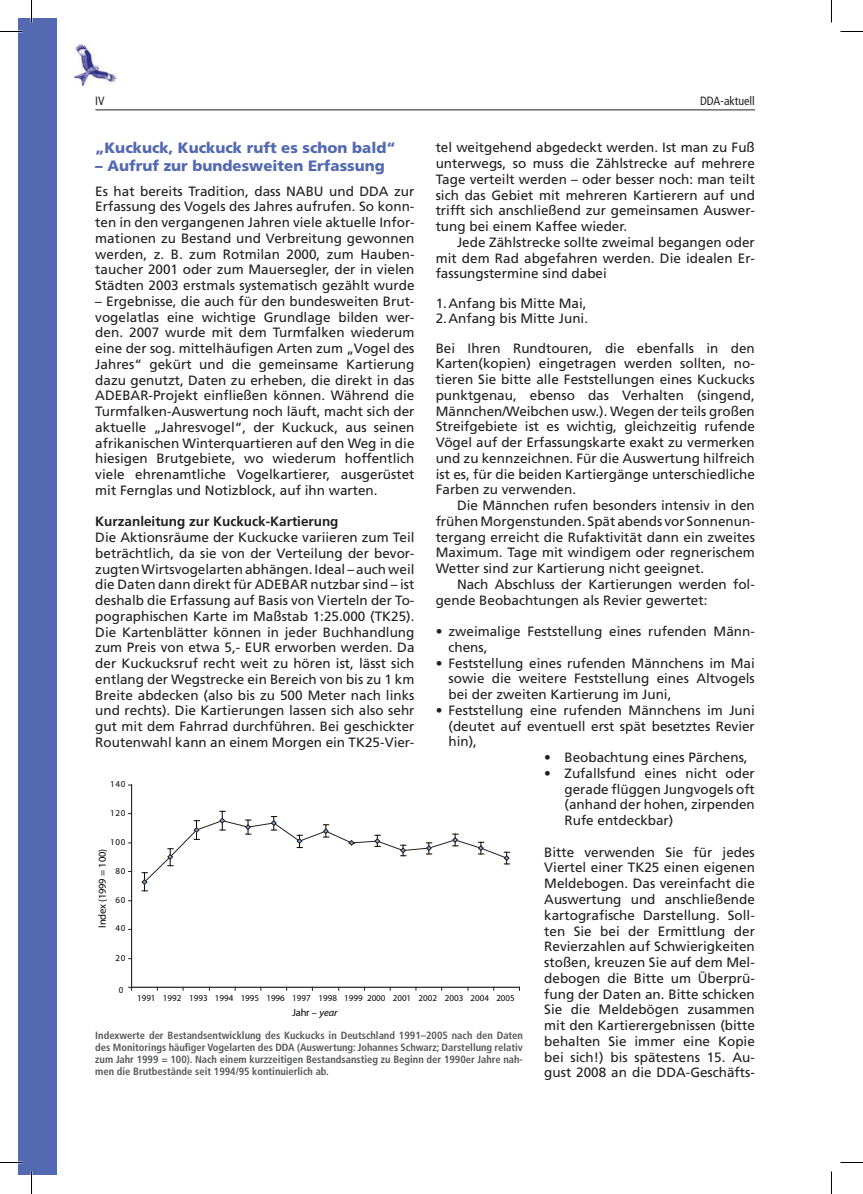
<style>
.page{position:relative;width:863px;height:1194px;background:#fff}
.page>*{position:absolute;margin:0;border:0;box-sizing:border-box;transform-origin:0 0}
.t1{font:900 15px "Frutiger LT Std";color:#5369b1}
.t2{font:13.5px/15.8px "Frutiger LT Std";color:#231f20;text-align:justify}
.t3{font:700 13.5px "Frutiger LT Std";color:#231f20}
.t4{font:condensed 12px "Frutiger LT Std";color:#231f20}
.t5{font:700 condensed 10.5px/12px "Frutiger LT Std";color:#57585a;text-align:justify}
.t6{font:10.5px "Myriad Pro";letter-spacing:-.025em;color:#050504}
.t7{font:9px "Myriad Pro";color:#050504}
.s1{font-style:italic}
</style>
<div class="page">
<hr style="left:95px;top:110px;width:659px;height:1px;background:#231f20">
<div style="left:19px;top:19px;width:38px;height:1156px;background:#5369b1"></div>
<img style="left:74px;top:44px;width:43px;height:41px">
<svg style="left:131px;top:784px;width:389px;height:203px"></svg>
<hr style="left:131px;top:785px;width:1px;height:202px;background:#231f20">
<hr style="left:131px;top:987px;width:388px;height:1px;background:#231f20">
<svg style="left:141px;top:811px;width:369px;height:80px"></svg>
<svg style="left:0;top:31px;width:22px;height:1px"></svg>
<svg style="left:840px;top:31px;width:22px;height:1px"></svg>
<svg style="left:0;top:1162px;width:22px;height:1px"></svg>
<svg style="left:840px;top:1162px;width:22px;height:1px"></svg>
<svg style="left:31px;top:0;width:1px;height:22px"></svg>
<svg style="left:31px;top:1172px;width:1px;height:22px"></svg>
<svg style="left:831px;top:0;width:1px;height:22px"></svg>
<svg style="left:831px;top:1172px;width:1px;height:22px"></svg>
<p class="t4" style="left:95px;top:94px;width:11px">IV</p>
<p class="t4" style="left:699px;top:94px;width:56px">DDA-aktuell</p>
<p class="t1" style="left:95px;top:139px;width:302px">„Kuckuck, Kuckuck ruft es schon bald“</p>
<p class="t1" style="left:95px;top:157px;width:291px">– Aufruf zur bundesweiten Erfassung</p>
<p class="t2" style="left:95px;top:183px;width:320px">Es hat bereits Tradition, dass NABU und DDA zur Erfassung des Vogels des Jahres aufrufen. So konn&shy;ten in den vergangenen Jahren viele aktuelle Infor&shy;mationen zu Bestand und Verbreitung gewonnen werden, z. B. zum Rotmilan 2000, zum Hauben&shy;taucher 2001 oder zum Mauersegler, der in vielen Städten 2003 erstmals systematisch gezählt wurde</p>
<p class="t2" style="left:95px;top:293px;width:320px">– Ergebnisse, die auch für den bundesweiten Brut&shy;vogelatlas eine wichtige Grundlage bilden wer&shy;den. 2007 wurde mit dem Turmfalken wiederum eine der sog. mittelhäufigen Arten zum „Vogel des Jahres“ gekürt und die gemeinsame Kartierung dazu genutzt, Daten zu erheben, die direkt in das ADEBAR-Projekt einfließen können. Während die Turmfalken-Auswertung noch läuft, macht sich der aktuelle „Jahresvogel“, der Kuckuck, aus seinen afrikanischen Winterquartieren auf den Weg in die hiesigen Brutgebiete, wo wiederum hoffentlich viele ehrenamtliche Vogelkartierer, ausgerüstet mit Fernglas und Notizblock, auf ihn warten.</p>
<p class="t3" style="left:95px;top:514px;width:245px">Kurzanleitung zur Kuckuck-Kartierung</p>
<p class="t2" style="left:95px;top:530px;width:320px">Die Aktionsräume der Kuckucke variieren zum Teil beträchtlich, da sie von der Verteilung der bevor&shy;zugten Wirtsvogelarten abhängen. Ideal – auch weil die Daten dann direkt für ADEBAR nutzbar sind – ist deshalb die Erfassung auf Basis von Vierteln der To&shy;pographischen Karte im Maßstab 1:25.000 (TK25).<br>Die Kartenblätter können in jeder Buchhandlung zum Preis von etwa 5,- EUR erworben werden. Da der Kuckucksruf recht weit zu hören ist, lässt sich entlang der Wegstrecke ein Bereich von bis zu 1 km Breite abdecken (also bis zu 500 Meter nach links und rechts). Die Kartierungen lassen sich also sehr gut mit dem Fahrrad durchführen. Bei geschickter Routenwahl kann an einem Morgen ein TK25-Vier-</p>
<p class="t2" style="left:435px;top:140px;width:320px">tel weitgehend abgedeckt werden. Ist man zu Fuß unterwegs, so muss die Zählstrecke auf mehrere Tage verteilt werden – oder besser noch: man teilt sich das Gebiet mit mehreren Kartierern auf und trifft sich anschließend zur gemeinsamen Auswer&shy;tung bei einem Kaffee wieder.</p>
<p class="t2" style="left:435px;top:234px;width:320px;text-indent:21px">Jede Zählstrecke sollte zweimal begangen oder mit dem Rad abgefahren werden. Die idealen Er&shy;fassungstermine sind dabei</p>
<p class="t2" style="left:435px;top:295px;width:152px">1. Anfang bis Mitte Mai,</p>
<p class="t2" style="left:435px;top:304px;width:320px;line-height:29.2px">2. Anfang bis Mitte Juni.<br>Bei Ihren Rundtouren, die ebenfalls in den</p>
<p class="t2" style="left:435px;top:356px;width:320px">Karten(kopien) eingetragen werden sollten, no&shy;tieren Sie bitte alle Feststellungen eines Kuckucks punktgenau, ebenso das Verhalten (singend, Männchen/Weibchen usw.). Wegen der teils großen Streifgebiete ist es wichtig, gleichzeitig rufende Vögel auf der Erfassungskarte exakt zu vermerken und zu kennzeichnen. Für die Auswertung hilfreich ist es, für die beiden Kartiergänge unterschiedliche Farben zu verwenden.</p>
<p class="t2" style="left:435px;top:498px;width:320px;text-indent:21px">Die Männchen rufen besonders intensiv in den frühen Morgenstunden. Spät abends vor Sonnenun&shy;tergang erreicht die Rufaktivität dann ein zweites Maximum. Tage mit windigem oder regnerischem Wetter sind zur Kartierung nicht geeignet.</p>
<p class="t2" style="left:435px;top:576px;width:320px;text-indent:21px">Nach Abschluss der Kartierungen werden fol&shy;gende Beobachtungen als Revier gewertet:</p>
<p class="t2" style="left:448px;top:624px;width:308px;text-indent:-13px">• zweimalige Feststellung eines rufenden Männ&shy;chens,</p>
<p class="t2" style="left:448px;top:655px;width:308px;text-indent:-13px">• Feststellung eines rufenden Männchens im Mai sowie die weitere Feststellung eines Altvogels bei der zweiten Kartierung im Juni,</p>
<p class="t2" style="left:448px;top:702px;width:308px;text-indent:-13px">• Feststellung eine rufenden Männchens im Juni (deutet auf eventuell erst spät besetztes Revier hin),</p>
<p class="t2" style="left:544px;top:750px;width:205px">• Beobachtung eines Pärchens,</p>
<p class="t2" style="left:564px;top:765px;width:192px;text-indent:-20px">• Zufallsfund eines nicht oder gerade flüggen Jungvogels oft (anhand der hohen, zirpenden Rufe entdeckbar)</p>
<p class="t2" style="left:544px;top:844px;width:212px">Bitte verwenden Sie für jedes Viertel einer TK25 einen eigenen Meldebogen. Das vereinfacht die Auswertung und anschließende kartografische Darstellung. Soll&shy;ten Sie bei der Ermittlung der Revierzahlen auf Schwierigkeiten stoßen, kreuzen Sie auf dem Mel&shy;debogen die Bitte um Überprü&shy;fung der Daten an. Bitte schicken Sie die Meldebögen zusammen mit den Kartierergebnissen (bitte behalten Sie immer eine Kopie bei sich!) bis spätestens 15. Au&shy;gust 2008 an die DDA-Geschäfts-</p>
<p class="t7" style="left:110px;top:778px;width:17px">140</p>
<p class="t7" style="left:110px;top:807px;width:17px">120</p>
<p class="t7" style="left:110px;top:836px;width:17px">100</p>
<p class="t6" style="left:96px;top:928px;width:80px;rotate:-90deg">Index (1999 = 100)</p>
<p class="t7" style="left:115px;top:865px;width:11px">80</p>
<p class="t7" style="left:115px;top:894px;width:11px">60</p>
<p class="t7" style="left:115px;top:923px;width:11px">40</p>
<p class="t7" style="left:115px;top:952px;width:11px">20</p>
<p class="t7" style="left:119px;top:984px;width:6px">0</p>
<p class="t7" style="left:137px;top:992px;width:379px">1991 1992 1993 1994 1995 1996 1997 1998 1999 2000 2001 2002 2003 2004 2005</p>
<p class="t6" style="left:292px;top:1006px;width:47px">Jahr – <span class="s1">year</span></p>
<p class="t5" style="left:95px;top:1029px;width:429px">Indexwerte der Bestandsentwicklung des Kuckucks in Deutschland 1991–2005 nach den Daten des Monitorings häufiger Vogelarten des DDA (Auswertung: Johannes Schwarz; Darstellung relativ zum Jahr 1999 = 100). Nach einem kurzzeitigen Bestandsanstieg zu Beginn der 1990er Jahre nah&shy;men die Brutbestände seit 1994/95 kontinuierlich ab.</p>
</div>
